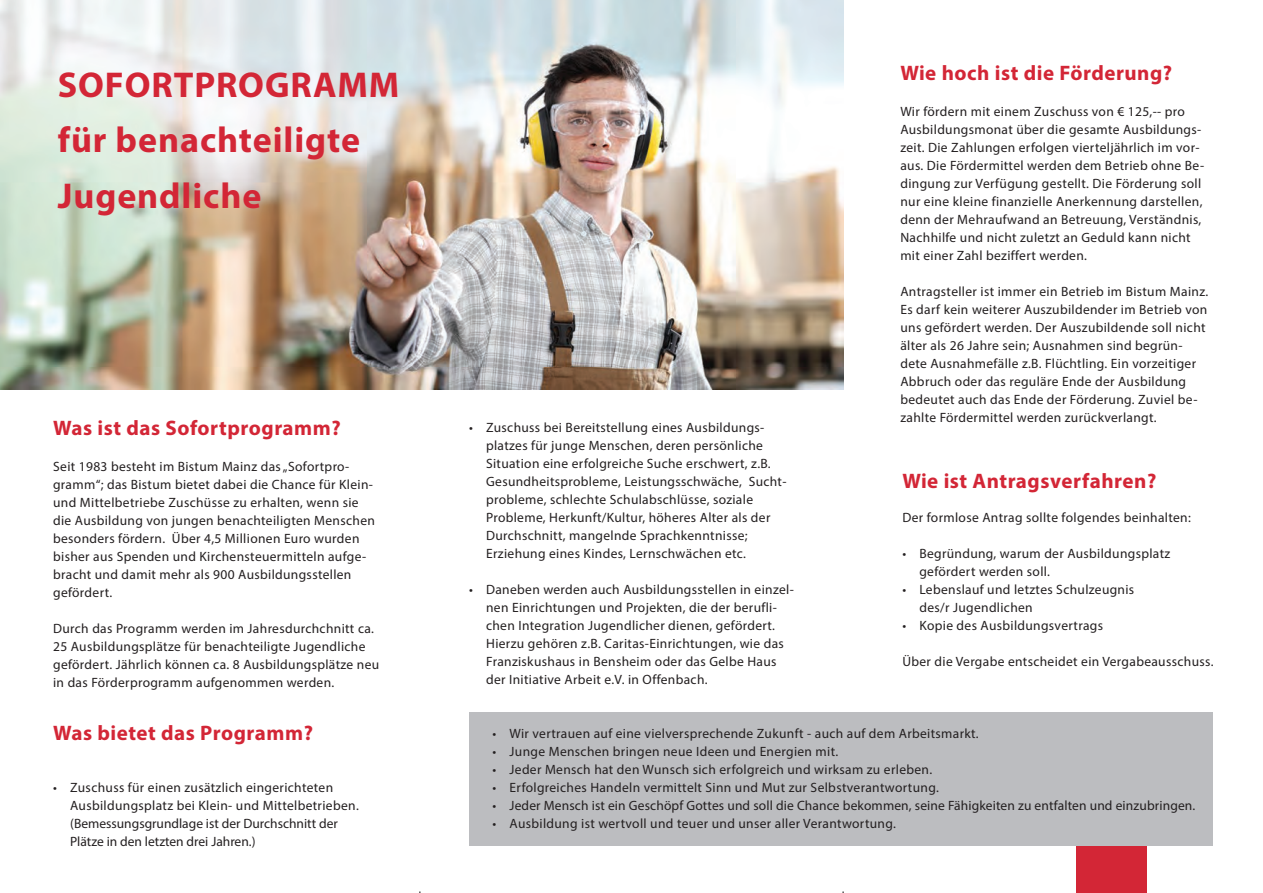
<style>
.page{position:relative;width:1263px;height:893px;background:#fff}
.page>*{position:absolute;margin:0;border:0;box-sizing:border-box;transform-origin:0 0}
.t1{font:700 36px/55.5px "Myriad Pro";letter-spacing:.025em;color:#d32636}
.t2{font:700 21px "Myriad Pro";letter-spacing:.025em;color:#d32636}
.t3{font:13.5px/18px "Myriad Pro";letter-spacing:.025em;color:#231f20}
</style>
<div class="page">
<div style="left:1076px;top:823px;width:71px;height:70px;background:#d32636"></div>
<div style="left:469px;top:712px;width:744px;height:134px;background:#bcbdc0"></div>
<img style="left:0;top:0;width:843px;height:390px">
<h1 class="t1" style="left:58px;top:56px;width:343px">SOFORTPROGRAMM für benachteiligte<br>Jugendliche</h1>
<h2 class="t2" style="left:53px;top:415px;width:289px">Was ist das Sofortprogramm?</h2>
<p class="t3" style="left:53px;top:458px;width:323px">Seit 1983 besteht im Bistum Mainz das „Sofortpro&shy;gramm“; das Bistum bietet dabei die Chance für Klein&shy;und Mittelbetriebe Zuschüsse zu erhalten, wenn sie die Ausbildung von jungen benachteiligten Menschen besonders fördern. Über 4,5 Millionen Euro wurden bisher aus Spenden und Kirchensteuermitteln aufge&shy;bracht und damit mehr als 900 Ausbildungsstellen gefördert.</p>
<p class="t3" style="left:53px;top:620px;width:328px">Durch das Programm werden im Jahresdurchchnitt ca.<br>25 Ausbildungsplätze für benachteiligte Jugendliche gefördert. Jährlich können ca. 8 Ausbildungsplätze neu in das Förderprogramm aufgenommen werden.</p>
<h2 class="t2" style="left:53px;top:719px;width:261px">Was bietet das Programm?</h2>
<p class="t3" style="left:70px;top:778px;width:290px;text-indent:-17px">• Zuschuss für einen zusätzlich eingerichteten Ausbildungsplatz bei Klein- und Mittelbetrieben. (Bemessungsgrundlage ist der Durchschnitt der Plätze in den letzten drei Jahren.)</p>
<p class="t3" style="left:486px;top:418px;width:302px;text-indent:-17px">• Zuschuss bei Bereitstellung eines Ausbildungs&shy;platzes für junge Menschen, deren persönliche Situation eine erfolgreiche Suche erschwert, z.B.<br>Gesundheitsprobleme, Leistungsschwäche, Sucht&shy;probleme, schlechte Schulabschlüsse, soziale Probleme, Herkunft/Kultur, höheres Alter als der Durchschnitt, mangelnde Sprachkenntnisse; Erziehung eines Kindes, Lernschwächen etc.</p>
<p class="t3" style="left:486px;top:580px;width:309px;text-indent:-17px">• Daneben werden auch Ausbildungsstellen in einzel&shy;nen Einrichtungen und Projekten, die der berufli&shy;chen Integration Jugendlicher dienen, gefördert.<br>Hierzu gehören z.B. Caritas-Einrichtungen, wie das Franziskushaus in Bensheim oder das Gelbe Haus der Initiative Arbeit e.V. in Offenbach.</p>
<h2 class="t2" style="left:900px;top:59px;width:273px">Wie hoch ist die Förderung?</h2>
<p class="t3" style="left:900px;top:102px;width:305px">Wir fördern mit einem Zuschuss von € 125,-- pro Ausbildungsmonat über die gesamte Ausbildungs&shy;zeit. Die Zahlungen erfolgen vierteljährlich im vor&shy;aus. Die Fördermittel werden dem Betrieb ohne Be&shy;dingung zur Verfügung gestellt. Die Förderung soll nur eine kleine finanzielle Anerkennung darstellen, denn der Mehraufwand an Betreuung, Verständnis, Nachhilfe und nicht zuletzt an Geduld kann nicht mit einer Zahl beziffert werden.</p>
<p class="t3" style="left:900px;top:282px;width:309px">Antragsteller ist immer ein Betrieb im Bistum Mainz.<br>Es darf kein weiterer Auszubildender im Betrieb von uns gefördert werden. Der Auszubildende soll nicht älter als 26 Jahre sein; Ausnahmen sind begrün&shy;dete Ausnahmefälle z.B. Flüchtling. Ein vorzeitiger Abbruch oder das reguläre Ende der Ausbildung bedeutet auch das Ende der Förderung. Zuviel be&shy;zahlte Fördermittel werden zurückverlangt.</p>
<h2 class="t2" style="left:902px;top:467px;width:255px">Wie ist Antragsverfahren?</h2>
<p class="t3" style="left:902px;top:508px;width:290px">Der formlose Antrag sollte folgendes beinhalten:</p>
<p class="t3" style="left:919px;top:544px;width:252px;text-indent:-17px">• Begründung, warum der Ausbildungsplatz gefördert werden soll.</p>
<p class="t3" style="left:919px;top:580px;width:216px;text-indent:-17px">• Lebenslauf und letztes Schulzeugnis des/r Jugendlichen</p>
<p class="t3" style="left:902px;top:616px;width:202px">• Kopie des Ausbildungsvertrags</p>
<p class="t3" style="left:902px;top:652px;width:313px">Über die Vergabe entscheidet ein Vergabeausschuss.</p>
<p class="t3" style="left:493px;top:724px;width:488px">• Wir vertrauen auf eine vielversprechende Zukunft - auch auf dem Arbeitsmarkt.</p>
<p class="t3" style="left:493px;top:742px;width:347px">• Junge Menschen bringen neue Ideen und Energien mit.</p>
<p class="t3" style="left:493px;top:760px;width:441px">• Jeder Mensch hat den Wunsch sich erfolgreich und wirksam zu erleben.</p>
<p class="t3" style="left:493px;top:778px;width:448px">• Erfolgreiches Handeln vermittelt Sinn und Mut zur Selbstverantwortung.</p>
<p class="t3" style="left:493px;top:796px;width:704px">• Jeder Mensch ist ein Geschöpf Gottes und soll die Chance bekommen, seine Fähigkeiten zu entfalten und einzubringen.</p>
<p class="t3" style="left:493px;top:814px;width:405px">• Ausbildung ist wertvoll und teuer und unser aller Verantwortung.</p>
</div>
